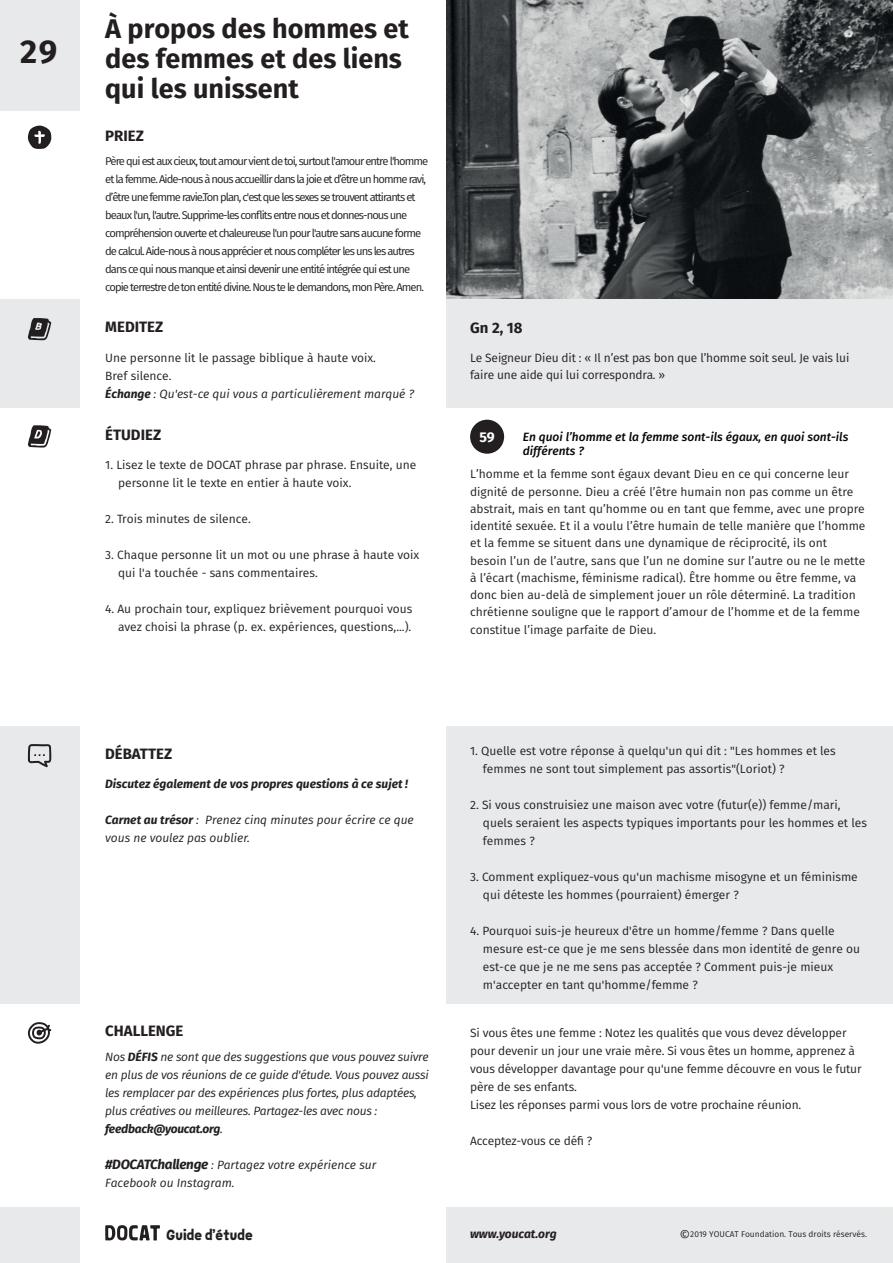
<style>
.page{position:relative;width:893px;height:1263px;background:#fff}
.page>*{position:absolute;margin:0;border:0;box-sizing:border-box;transform-origin:0 0}
.t1{font:700 33px "Fira Sans";color:#231f20}
.t2{font:700 27px/30px "Fira Sans";color:#231f20}
.t3{font:700 15px "Fira Sans";color:#231f20}
.t4{font:900 14.85px "Rockster";color:#231f20}
.t5{font:700 14.1px "Fira Sans";color:#fff}
.t6{font:12px/18px "Fira Sans";color:#231f20}
.t7{font:italic 12px/18px "Fira Sans";letter-spacing:-.02em;color:#231f20}
.t8{font:italic 12px/18px "Fira Sans";color:#231f20}
.t9{font:italic 700 12px "Fira Sans";color:#231f20}
.t10{font:italic 500 12px/14.4px "Fira Sans";color:#050504}
.t11{font:11.25px/18px "Fira Sans";letter-spacing:-.085em;color:#231f20}
.t12{font:8.4px "Fira Sans";color:#231f20}
.s1{font-weight:700;font-style:italic}
.s2{font-style:italic}
.s3{font-weight:700}
.s4{font-weight:700;font-size:13.5px}
.s5{font-size:13.5px}
</style>
<div class="page">
<img style="left:446px;top:0;width:447px;height:300px">
<div style="left:0;top:0;width:79px;height:111px;background:#e8e9ea"></div>
<div style="left:446px;top:300px;width:447px;height:108px;background:#e8e9ea"></div>
<div style="left:0;top:300px;width:79px;height:108px;background:#e8e9ea"></div>
<svg style="left:28px;top:126px;width:23px;height:23px"></svg>
<svg style="left:28px;top:318px;width:23px;height:23px"></svg>
<div style="left:446px;top:1207px;width:447px;height:56px;background:#e8e9ea"></div>
<div style="left:0;top:1207px;width:79px;height:56px;background:#e8e9ea"></div>
<div style="left:0;top:727px;width:79px;height:277px;background:#e8e9ea"></div>
<div style="left:446px;top:727px;width:447px;height:277px;background:#e8e9ea"></div>
<svg style="left:28px;top:744px;width:23px;height:23px"></svg>
<svg style="left:28px;top:1022px;width:23px;height:22px"></svg>
<svg style="left:105px;top:1225px;width:55px;height:15px"></svg>
<div style="left:470px;top:419px;width:34px;height:35px;background:#231f20;border-radius:50%"></div>
<svg style="left:28px;top:425px;width:23px;height:23px"></svg>
<h1 class="t1" style="left:20px;top:24px;width:39px">29</h1>
<h2 class="t2" style="left:105px;top:12px;width:305px">À propos des hommes et des femmes et des liens qui les unissent</h2>
<p class="t3" style="left:105px;top:123px;width:40px">PRIEZ</p>
<p class="t11" style="left:105px;top:151px;width:325px">Père qui est aux cieux, tout amour vient de toi, surtout l'amour entre l'homme et la femme. Aide-nous à nous accueillir dans la joie et d’être un homme ravi, d’être une femme ravie.Ton plan, c'est que les sexes se trouvent attirants et beaux l'un, l'autre. Supprime-les conflits entre nous et donnes-nous une compréhension ouverte et chaleureuse l'un pour l'autre sans aucune forme de calcul. Aide-nous à nous apprécier et nous compléter les uns les autres dans ce qui nous manque et ainsi devenir une entité intégrée qui est une copie terrestre de ton entité divine. Nous te le demandons, mon Père. Amen.</p>
<p class="t3" style="left:105px;top:315px;width:60px">MEDITEZ</p>
<p class="t6" style="left:105px;top:348px;width:310px">Une personne lit le passage biblique à haute voix.<br>Bref silence.<br><span class="s1">Échange</span> <span class="s2">: Qu'est-ce qui vous a particulièrement marqué ?</span></p>
<p class="t3" style="left:105px;top:422px;width:57px">ÉTUDIEZ</p>
<p class="t6" style="left:118px;top:456px;width:300px;text-indent:-13px">1. Lisez le texte de DOCAT phrase par phrase. Ensuite, une personne lit le texte en entier à haute voix.</p>
<p class="t6" style="left:105px;top:510px;width:147px">2. Trois minutes de silence.</p>
<p class="t6" style="left:118px;top:546px;width:303px;text-indent:-13px">3. Chaque personne lit un mot ou une phrase à haute voix qui l'a touchée - sans commentaires.</p>
<p class="t6" style="left:105px;top:600px;width:309px;text-align:right">4. Au prochain tour, expliquez brièvement pourquoi vous avez choisi la phrase (p. ex. expériences, questions,...).</p>
<p class="t3" style="left:470px;top:315px;width:54px">Gn 2, 18</p>
<p class="t6" style="left:470px;top:348px;width:381px;line-height:17.2px">Le Seigneur Dieu dit : « Il n’est pas bon que l’homme soit seul. Je vais lui faire une aide qui lui correspondra. »</p>
<p class="t5" style="left:479px;top:425px;width:17px">59</p>
<p class="t10" style="left:523px;top:429px;width:327px">En quoi l’homme et la femme sont-ils égaux, en quoi sont-ils différents ?</p>
<p class="t6" style="left:470px;top:465px;width:397px;line-height:17.2px">L’homme et la femme sont égaux devant Dieu en ce qui concerne leur dignité de personne. Dieu a créé l’être humain non pas comme un être abstrait, mais en tant qu’homme ou en tant que femme, avec une propre identité sexuée. Et il a voulu l’être humain de telle manière que l’homme et la femme se situent dans une dynamique de réciprocité, ils ont besoin l’un de l’autre, sans que l’un ne domine sur l’autre ou ne le mette à l’écart (machisme, féminisme radical). Être homme ou être femme, va donc bien au-delà de simplement jouer un rôle déterminé. La tradition chrétienne souligne que le rapport d’amour de l’homme et de la femme constitue l’image parfaite de Dieu.</p>
<p class="t3" style="left:105px;top:741px;width:68px">DÉBATTEZ</p>
<p class="t9" style="left:105px;top:774px;width:304px">Discutez également de vos propres questions à ce sujet !</p>
<p class="t8" style="left:105px;top:810px;width:310px"><span class="s3">Carnet au trésor</span> : Prenez cinq minutes pour écrire ce que vous ne voulez pas oublier.</p>
<p class="t3" style="left:105px;top:1018px;width:80px">CHALLENGE</p>
<p class="t7" style="left:105px;top:1047px;width:325px">Nos <span class="s3">DÉFIS</span> ne sont que des suggestions que vous pouvez suivre en plus de vos réunions de ce guide d'étude. Vous pouvez aussi les remplacer par des expériences plus fortes, plus adaptées, plus créatives ou meilleures. Partagez-les avec nous : <span class="s3">feedback@youcat.org</span>.</p>
<p class="t8" style="left:105px;top:1155px;width:273px"><span class="s4">#DOCATChallenge</span> : Partagez votre expérience sur<br>Facebook ou Instagram.</p>
<p class="t4" style="left:166px;top:1224px;width:88px">Guide d’étude</p>
<p class="t6" style="left:483px;top:741px;width:354px;text-indent:-13px">1. Quelle est votre réponse à quelqu'un qui dit : "Les hommes et les femmes ne sont tout simplement pas assortis"(Loriot) ?</p>
<p class="t6" style="left:483px;top:795px;width:385px;text-indent:-13px">2. Si vous construisiez une maison avec votre (futur(e)) femme/mari, quels seraient les aspects typiques importants pour les hommes et les femmes ?</p>
<p class="t6" style="left:483px;top:867px;width:376px;text-indent:-13px">3. Comment expliquez-vous qu'un machisme misogyne et un féminisme qui déteste les hommes (pourraient) émerger ?</p>
<p class="t6" style="left:483px;top:921px;width:379px;text-indent:-13px">4. Pourquoi suis-je heureux d'être un homme/femme ? Dans quelle mesure est-ce que je me sens blessée dans mon identité de genre ou est-ce que je ne me sens pas acceptée ? Comment puis-je mieux m'accepter en tant qu'homme/femme ?</p>
<p class="t6" style="left:470px;top:1023px;width:393px">Si vous êtes une femme : Notez les qualités que vous devez développer pour devenir un jour une vraie mère. Si vous êtes un homme, apprenez à vous développer davantage pour qu'une femme découvre en vous le futur père de ses enfants.<br>Lisez les réponses parmi vous lors de votre prochaine réunion.</p>
<p class="t6" style="left:470px;top:1131px;width:124px">Acceptez-vous ce défi ?</p>
<p class="t9" style="left:470px;top:1224px;width:88px">www.youcat.org</p>
<p class="t12" style="left:679px;top:1228px;width:189px"><span class="s5">©</span>2019 YOUCAT Foundation. Tous droits réservés.</p>
</div>
